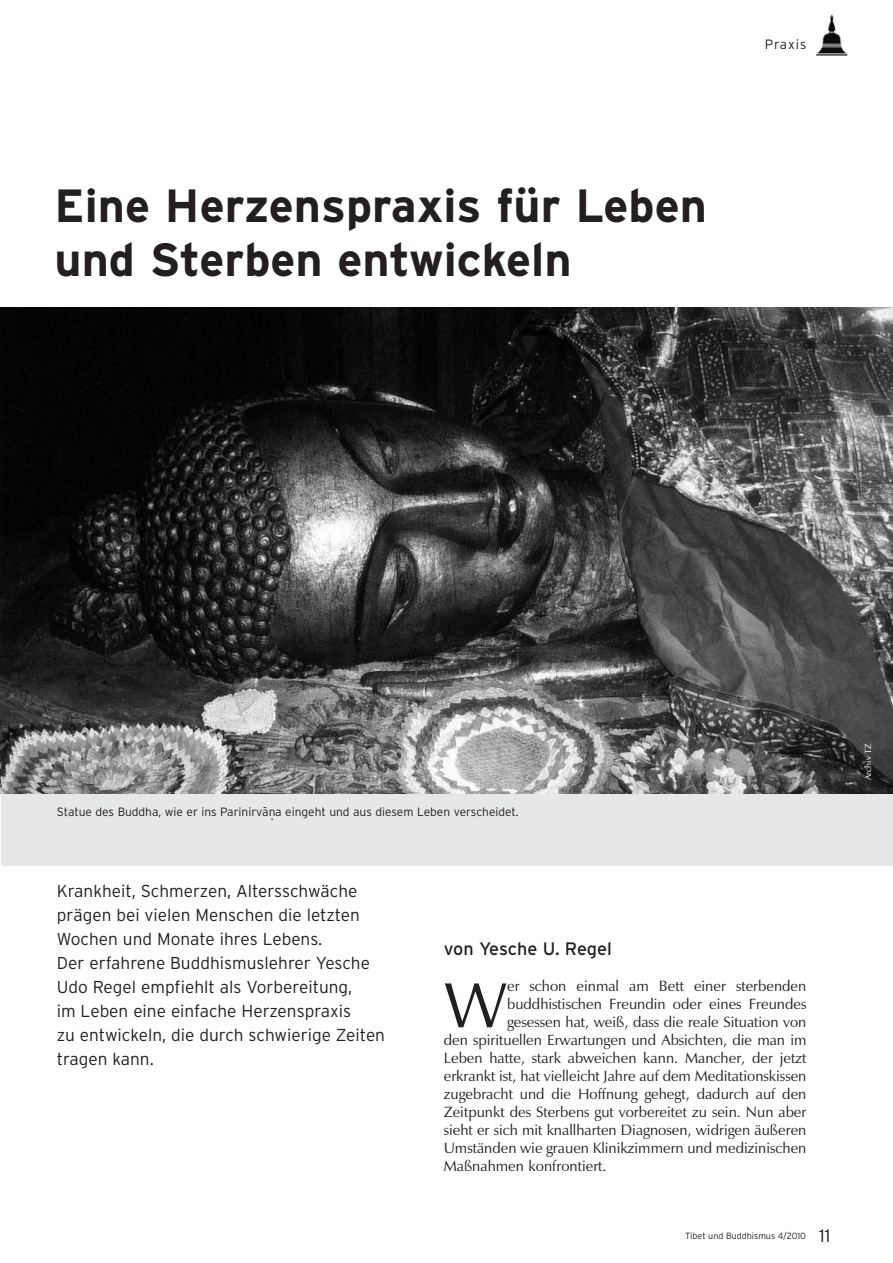
<style>
.page{position:relative;width:893px;height:1263px;background:#fff}
.page>*{position:absolute;margin:0;border:0;box-sizing:border-box;transform-origin:0 0}
.t1{font:64.65px "Zapf Humanist 601 CS";color:#231f20}
.t2{font:700 46.5px/54px "Interstate";color:#231f20}
.t3{font:18px "Interstate";color:#231f20}
.t4{font:300 18px "Interstate";color:#231f20}
.t5{font:300 17.25px/24px "Interstate";color:#231f20}
.t6{font:15px "Zapf Humanist 601 CS";color:#231f20}
.t7{font:300 13.5px "Interstate";letter-spacing:.065em;color:#231f20}
.t8{font:300 12px "Interstate";color:#231f20}
.t9{font:300 9px "Interstate";color:#231f20}
.t10{font:9px "Zapf Humanist 601 CS";color:#fff}
</style>
<div class="page">
<div style="left:1px;top:779px;width:891px;height:86px;background:#e6e7e8"></div>
<img style="left:816px;top:14px;width:31px;height:42px">
<img style="left:0;top:308px;width:892px;height:486px">
<h2 class="t2" style="left:55px;top:182px;width:654px">Eine Herzenspraxis für Leben und Sterben entwickeln</h2>
<p class="t7" style="left:765px;top:40px;width:43px">Praxis</p>
<p class="t8" style="left:57px;top:807px;width:464px">Statue des Buddha, wie er ins Parinirva-n.a eingeht und aus diesem Leben verscheidet.</p>
<p class="t5" style="left:57px;top:880px;width:330px">Krankheit, Schmerzen, Altersschwäche prägen bei vielen Menschen die letzten Wochen und Monate ihres Lebens.<br>Der erfahrene Buddhismuslehrer Yesche Udo Regel empfiehlt als Vorbereitung,<br>im Leben eine einfache Herzenspraxis<br>zu entwickeln, die durch schwierige Zeiten tragen kann.</p>
<p class="t3" style="left:444px;top:942px;width:170px">von Yesche U. Regel</p>
<h1 class="t1" style="left:444px;top:977px;width:65px">W</h1>
<p class="t6" style="left:507px;top:980px;width:301px">er schon einmal am Bett einer sterbenden</p>
<p class="t6" style="left:507px;top:998px;width:301px">buddhistischen Freundin oder eines Freundes</p>
<p class="t6" style="left:507px;top:1016px;width:301px">gesessen hat, weiß, dass die reale Situation von</p>
<p class="t6" style="left:444px;top:1034px;width:364px">den spirituellen Erwartungen und Absichten, die man im</p>
<p class="t6" style="left:444px;top:1052px;width:364px">Leben hatte, stark abweichen kann. Mancher, der jetzt</p>
<p class="t6" style="left:444px;top:1070px;width:364px">erkrankt ist, hat vielleicht Jahre auf dem Meditationskissen</p>
<p class="t6" style="left:444px;top:1088px;width:364px">zugebracht und die Hoffnung gehegt, dadurch auf den</p>
<p class="t6" style="left:444px;top:1106px;width:364px">Zeitpunkt des Sterbens gut vorbereitet zu sein. Nun aber</p>
<p class="t6" style="left:444px;top:1124px;width:364px">sieht er sich mit knallharten Diagnosen, widrigen äußeren</p>
<p class="t6" style="left:444px;top:1142px;width:364px">Umständen wie grauen Klinikzimmern und medizinischen</p>
<p class="t6" style="left:444px;top:1160px;width:164px">Maßnahmen konfrontiert.</p>
<p class="t9" style="left:685px;top:1232px;width:122px">Tibet und Buddhismus 4/2010</p>
<p class="t4" style="left:819px;top:1229px;width:13px">11</p>
<p class="t10" style="left:864px;top:780px;width:38px;rotate:-90deg">Archiv TZ</p>
</div>
